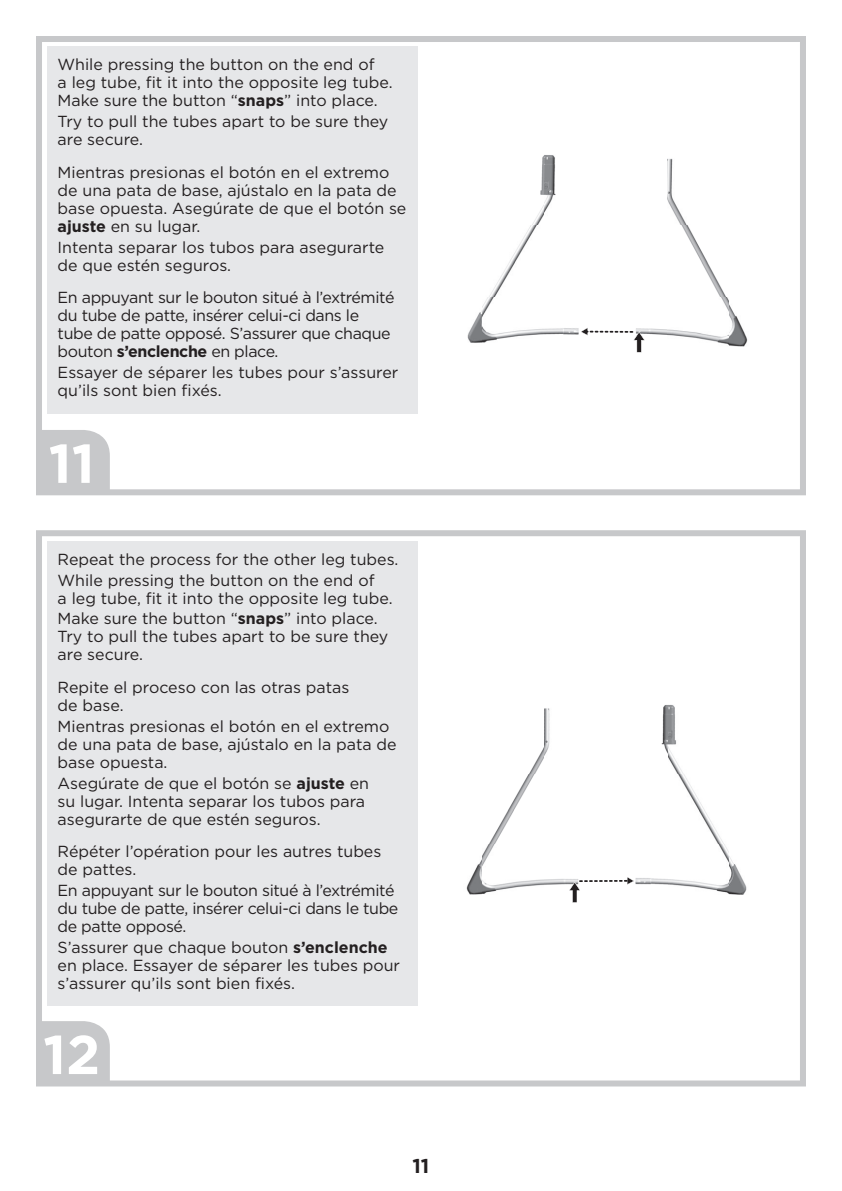
<style>
.page{position:relative;width:842px;height:1191px;background:#fff}
.page>*{position:absolute;margin:0;border:0;box-sizing:border-box;transform-origin:0 0}
.t1{font:700 54.6px "Gotham";color:#fff}
.t2{font:700 20px "Gotham";color:#231f20}
.t3{font:16px/18px "Gotham";color:#231f20}
.t4{font:16px/18px "Gotham";letter-spacing:-.025em;color:#231f20}
.s1{font-weight:700}
</style>
<div class="page">
<img style="left:467px;top:155px;width:281px;height:192px">
<svg style="left:581px;top:328px;width:63px;height:25px"></svg>
<div style="left:47px;top:47px;width:370px;height:367px;background:#e6e7e9"></div>
<div style="left:47px;top:541px;width:370px;height:465px;background:#e6e7e9"></div>
<svg style="left:36px;top:430px;width:81px;height:66px;background:#cecfd1"></svg>
<div style="left:36px;top:36px;width:770px;height:459px;border:6px solid #c7c8ca"></div>
<svg style="left:36px;top:1021px;width:81px;height:66px;background:#cecfd1"></svg>
<div style="left:36px;top:530px;width:770px;height:556px;border:6px solid #c7c8ca"></div>
<img style="left:466px;top:705px;width:281px;height:190px">
<svg style="left:569px;top:877px;width:65px;height:26px"></svg>
<p class="t3" style="left:58px;top:57px;width:336px">While pressing the button on the end of<br>a leg tube, fit it into the opposite leg tube.<br>Make sure the button “<span class="s1">snaps</span>” into place.</p>
<p class="t3" style="left:58px;top:114px;width:332px">Try to pull the tubes apart to be sure they are secure.</p>
<p class="t3" style="left:58px;top:164px;width:350px">Mientras presionas el botón en el extremo de una pata de base, ajústalo en la pata de base opuesta. Asegúrate de que el botón se <span class="s1">ajuste</span> en su lugar.</p>
<p class="t3" style="left:58px;top:239px;width:328px">Intenta separar los tubos para asegurarte de que estén seguros.</p>
<p class="t4" style="left:58px;top:289px;width:338px">En appuyant sur le bouton situé à l’extrémité du tube de patte, insérer celui-ci dans le tube de patte opposé. S’assurer que chaque bouton <span class="s1">s’enclenche</span> en place.</p>
<p class="t3" style="left:58px;top:364px;width:342px">Essayer de séparer les tubes pour s’assurer qu’ils sont bien fixés.</p>
<h1 class="t1" style="left:49px;top:444px;width:48px">11</h1>
<p class="t3" style="left:58px;top:550px;width:342px;line-height:20.8px">Repeat the process for the other leg tubes.<br>While pressing the button on the end of</p>
<p class="t3" style="left:58px;top:589px;width:336px;line-height:20.8px">a leg tube, fit it into the opposite leg tube.<br>Make sure the button “<span class="s1">snaps</span>” into place.</p>
<p class="t3" style="left:58px;top:629px;width:332px">Try to pull the tubes apart to be sure they are secure.</p>
<p class="t3" style="left:58px;top:679px;width:293px">Repite el proceso con las otras patas de base.</p>
<p class="t3" style="left:58px;top:718px;width:340px">Mientras presionas el botón en el extremo de una pata de base, ajústalo en la pata de base opuesta.</p>
<p class="t3" style="left:58px;top:775px;width:313px">Asegúrate de que el botón se <span class="s1">ajuste</span> en su lugar. Intenta separar los tubos para asegurarte de que estén seguros.</p>
<p class="t3" style="left:58px;top:843px;width:325px">Répéter l’opération pour les autres tubes de pattes.</p>
<p class="t4" style="left:58px;top:882px;width:342px">En appuyant sur le bouton situé à l’extrémité du tube de patte, insérer celui-ci dans le tube de patte opposé.</p>
<p class="t3" style="left:58px;top:939px;width:344px">S’assurer que chaque bouton <span class="s1">s’enclenche </span>en place. Essayer de séparer les tubes pour s’assurer qu’ils sont bien fixés.</p>
<h1 class="t1" style="left:43px;top:1035px;width:59px">12</h1>
<p class="t2" style="left:412px;top:1159px;width:18px">11</p>
</div>
